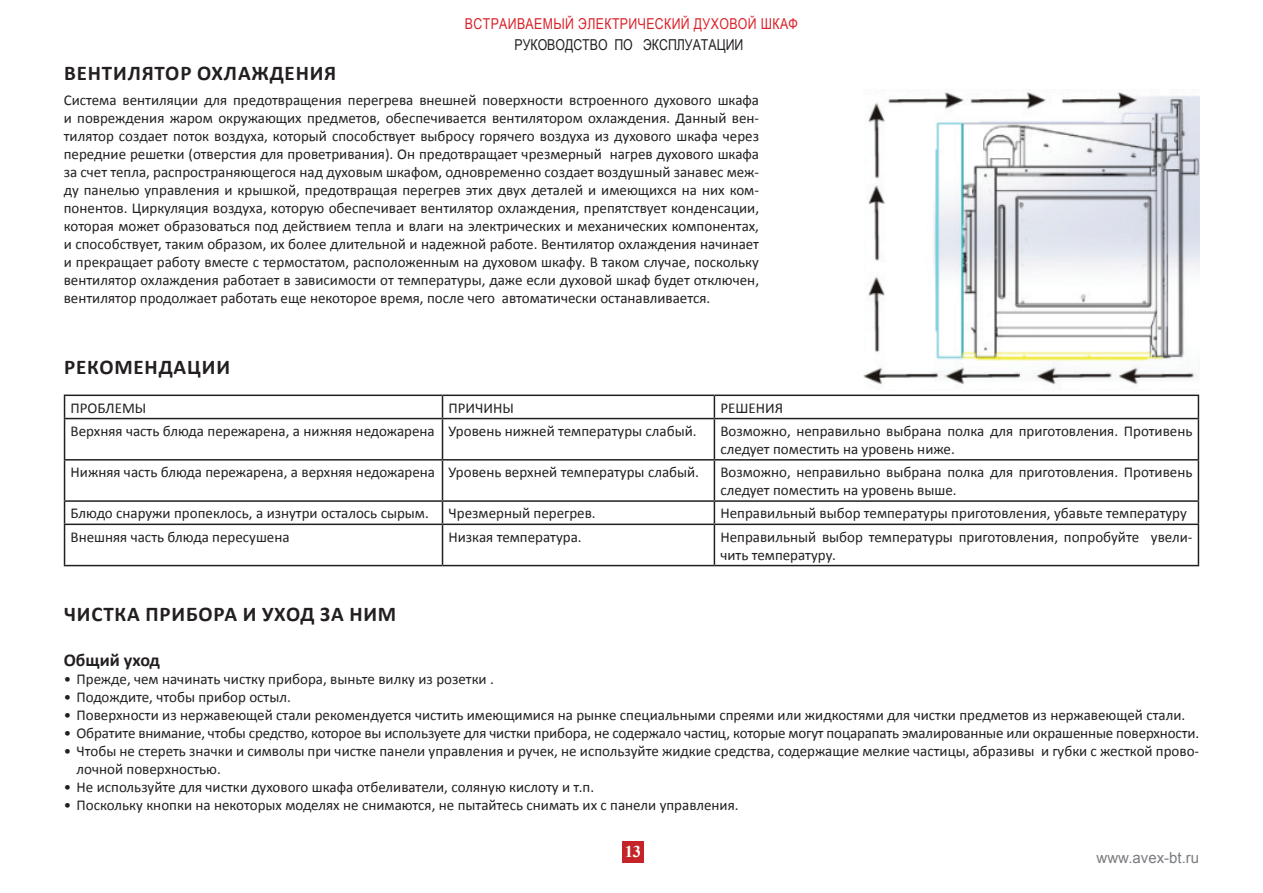
<style>
.page{position:relative;width:1263px;height:893px;background:#fff}
.page>*{position:absolute;margin:0;border:0;box-sizing:border-box;transform-origin:0 0}
.t1{font:700 21px "Calibri";letter-spacing:.04em;color:#231f20}
.t2{font:700 18px "Calibri";color:#231f20}
.t3{font:700 16.5px "Times New Roman";color:#fff}
.t4{font:15px/18px "Calibri";color:#231f20}
.t5{font:15px "Ariac";letter-spacing:.025em;color:#da2128}
.t6{font:15px "Ariac";color:#231f20}
.t7{font:15px "Arial";color:#7a7c7f}
</style>
<div class="page">
<div style="left:622px;top:841px;width:22px;height:21px;background:#c42428"></div>
<hr style="left:64px;top:395px;width:378px;height:1px;background:#231f20">
<svg style="left:64px;top:396px;width:1px;height:22px"></svg>
<hr style="left:442px;top:395px;width:272px;height:1px;background:#231f20">
<svg style="left:442px;top:396px;width:1px;height:22px"></svg>
<hr style="left:714px;top:395px;width:485px;height:1px;background:#231f20">
<svg style="left:714px;top:396px;width:1px;height:22px"></svg>
<svg style="left:1198px;top:396px;width:1px;height:22px"></svg>
<hr style="left:64px;top:418px;width:378px;height:1px;background:#231f20">
<hr style="left:64px;top:419px;width:1px;height:40px;background:#231f20">
<hr style="left:442px;top:418px;width:272px;height:1px;background:#231f20">
<hr style="left:442px;top:419px;width:1px;height:40px;background:#231f20">
<hr style="left:714px;top:418px;width:485px;height:1px;background:#231f20">
<hr style="left:714px;top:419px;width:1px;height:40px;background:#231f20">
<hr style="left:1198px;top:419px;width:1px;height:40px;background:#231f20">
<hr style="left:64px;top:459px;width:378px;height:2px;background:#231f20">
<hr style="left:64px;top:461px;width:1px;height:39px;background:#231f20">
<hr style="left:442px;top:459px;width:272px;height:2px;background:#231f20">
<hr style="left:442px;top:461px;width:1px;height:39px;background:#231f20">
<hr style="left:714px;top:459px;width:485px;height:2px;background:#231f20">
<hr style="left:714px;top:461px;width:1px;height:39px;background:#231f20">
<hr style="left:1198px;top:461px;width:1px;height:39px;background:#231f20">
<hr style="left:64px;top:500px;width:378px;height:2px;background:#231f20">
<svg style="left:64px;top:502px;width:1px;height:22px"></svg>
<hr style="left:442px;top:500px;width:272px;height:2px;background:#231f20">
<svg style="left:442px;top:502px;width:1px;height:22px"></svg>
<hr style="left:714px;top:500px;width:485px;height:2px;background:#231f20">
<svg style="left:714px;top:502px;width:1px;height:22px"></svg>
<svg style="left:1198px;top:502px;width:1px;height:22px"></svg>
<hr style="left:64px;top:524px;width:378px;height:1px;background:#231f20">
<hr style="left:64px;top:525px;width:1px;height:40px;background:#231f20">
<hr style="left:442px;top:524px;width:272px;height:1px;background:#231f20">
<hr style="left:442px;top:525px;width:1px;height:40px;background:#231f20">
<hr style="left:714px;top:524px;width:485px;height:1px;background:#231f20">
<hr style="left:714px;top:525px;width:1px;height:40px;background:#231f20">
<hr style="left:1198px;top:525px;width:1px;height:40px;background:#231f20">
<hr style="left:64px;top:565px;width:378px;height:1px;background:#231f20">
<hr style="left:442px;top:565px;width:272px;height:1px;background:#231f20">
<hr style="left:714px;top:565px;width:485px;height:1px;background:#231f20">
<img style="left:863px;top:89px;width:336px;height:297px">
<p class="t5" style="left:465px;top:13px;width:334px">ВСТРАИВАЕМЫЙ ЭЛЕКТРИЧЕСКИЙ ДУХОВОЙ ШКАФ</p>
<h1 class="t1" style="left:64px;top:59px;width:274px">ВЕНТИЛЯТОР ОХЛАЖДЕНИЯ</h1>
<p class="t6" style="left:514px;top:33px;width:230px">РУКОВОДСТВО ПО ЭКСПЛУАТАЦИИ</p>
<p class="t4" style="left:64px;top:91px;width:697px;text-align:justify">Система вентиляции для предотвращения перегрева внешней поверхности встроенного духового шкафа и повреждения жаром окружающих предметов, обеспечивается вентилятором охлаждения. Данный вен&shy;тилятор создает поток воздуха, который способствует выбросу горячего воздуха из духового шкафа через передние решетки (отверстия для проветривания). Он предотвращает чрезмерный нагрев духового шкафа за счет тепла, распространяющегося над духовым шкафом, одновременно создает воздушный занавес меж&shy;ду панелью управления и крышкой, предотвращая перегрев этих двух деталей и имеющихся на них ком&shy;понентов. Циркуляция воздуха, которую обеспечивает вентилятор охлаждения, препятствует конденсации, которая может образоваться под действием тепла и влаги на электрических и механических компонентах, и способствует, таким образом, их более длительной и надежной работе. Вентилятор охлаждения начинает и прекращает работу вместе с термостатом, расположенным на духовом шкафу. В таком случае, поскольку вентилятор охлаждения работает в зависимости от температуры, даже если духовой шкаф будет отключен, вентилятор продолжает работать еще некоторое время, после чего автоматически останавливается.</p>
<h1 class="t1" style="left:64px;top:354px;width:167px">РЕКОМЕНДАЦИИ</h1>
<p class="t4" style="left:71px;top:399px;width:77px">ПРОБЛЕМЫ</p>
<p class="t4" style="left:448px;top:399px;width:67px">ПРИЧИНЫ</p>
<p class="t4" style="left:720px;top:399px;width:64px">РЕШЕНИЯ</p>
<p class="t4" style="left:71px;top:422px;width:628px">Верхняя часть блюда пережарена, а нижняя недожарена Уровень нижней температуры слабый.</p>
<p class="t4" style="left:720px;top:422px;width:473px">Возможно, неправильно выбрана полка для приготовления. Противень следует поместить на уровень ниже.</p>
<p class="t4" style="left:71px;top:463px;width:630px">Нижняя часть блюда пережарена, а верхняя недожарена Уровень верхней температуры слабый.</p>
<p class="t4" style="left:720px;top:463px;width:473px">Возможно, неправильно выбрана полка для приготовления. Противень следует поместить на уровень выше.</p>
<p class="t4" style="left:71px;top:504px;width:360px">Блюдо снаружи пропеклось, а изнутри осталось сырым.</p>
<p class="t4" style="left:448px;top:504px;width:149px">Чрезмерный перегрев.</p>
<p class="t4" style="left:720px;top:504px;width:468px">Неправильный выбор температуры приготовления, убавьте температуру</p>
<p class="t4" style="left:71px;top:528px;width:221px">Внешняя часть блюда пересушена</p>
<p class="t4" style="left:448px;top:528px;width:135px">Низкая температура.</p>
<p class="t4" style="left:720px;top:528px;width:473px">Неправильный выбор температуры приготовления, попробуйте увели&shy;чить температуру.</p>
<h1 class="t1" style="left:64px;top:601px;width:334px">ЧИСТКА ПРИБОРА И УХОД ЗА НИМ</h1>
<p class="t2" style="left:64px;top:648px;width:98px">Общий уход</p>
<p class="t4" style="left:64px;top:670px;width:432px">• Прежде, чем начинать чистку прибора, выньте вилку из розетки .</p>
<p class="t4" style="left:64px;top:688px;width:229px">• Подождите, чтобы прибор остыл.</p>
<p class="t4" style="left:64px;top:706px;width:1123px">• Поверхности из нержавеющей стали рекомендуется чистить имеющимися на рынке специальными спреями или жидкостями для чистки предметов из нержавеющей стали.</p>
<p class="t4" style="left:64px;top:724px;width:1137px">• Обратите внимание, чтобы средство, которое вы используете для чистки прибора, не содержало частиц, которые могут поцарапать эмалированные или окрашенные поверхности.</p>
<p class="t4" style="left:77px;top:742px;width:1124px;text-indent:-13px">• Чтобы не стереть значки и символы при чистке панели управления и ручек, не используйте жидкие средства, содержащие мелкие частицы, абразивы и губки с жесткой прово&shy;лочной поверхностью.</p>
<p class="t4" style="left:64px;top:778px;width:532px">• Не используйте для чистки духового шкафа отбеливатели, соляную кислоту и т.п.</p>
<p class="t4" style="left:64px;top:796px;width:676px">• Поскольку кнопки на некоторых моделях не снимаются, не пытайтесь снимать их с панели управления.</p>
<p class="t3" style="left:625px;top:842px;width:18px">13</p>
<p class="t7" style="left:1097px;top:848px;width:104px">www.avex-bt.ru</p>
</div>
